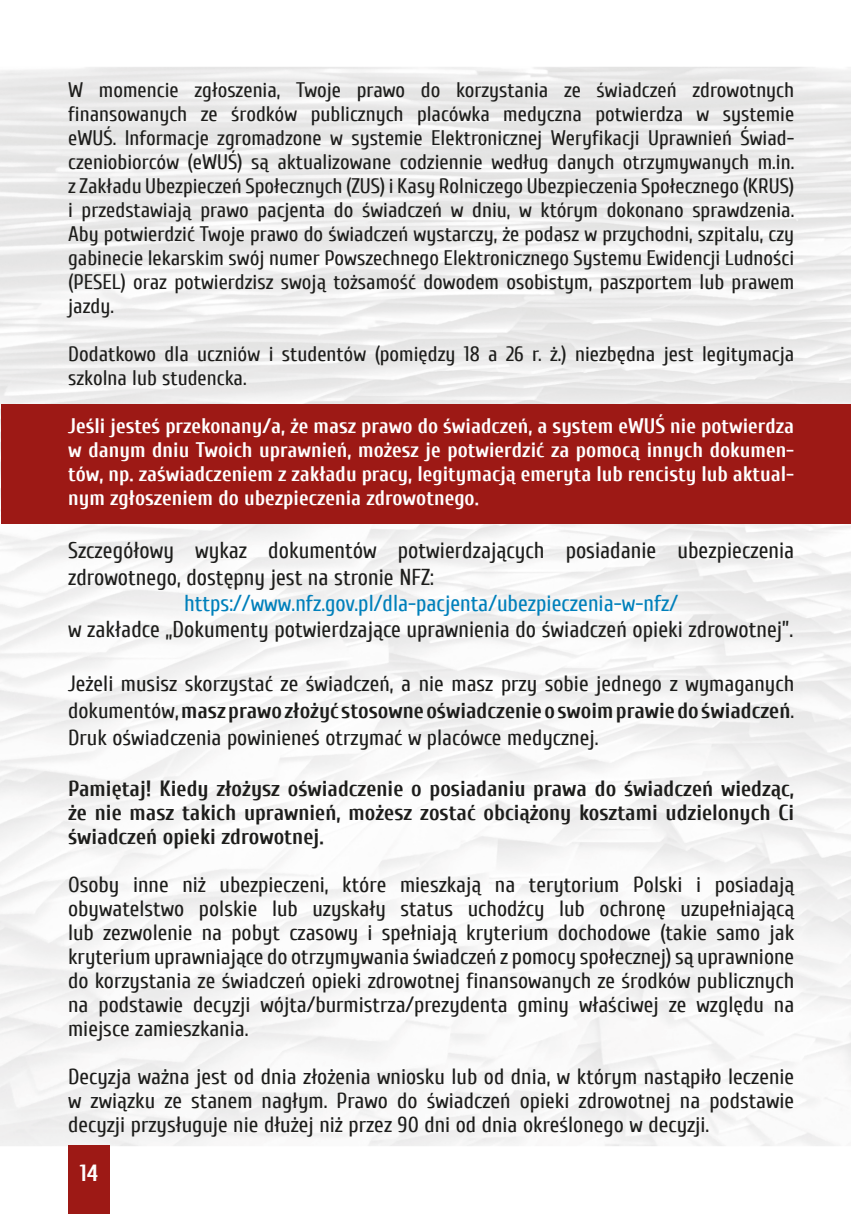
<style>
.page{position:relative;width:851px;height:1214px;background:#fff}
.page>*{position:absolute;margin:0;border:0;box-sizing:border-box;transform-origin:0 0}
.t1{font:700 23.4px "Cuprum";color:#fff}
.t2{font:23px/26.4px "Cuprum";color:#1d1d1b}
.t3{font:23px "Cuprum";color:#0080bb}
.t4{font:22px/24px "Cuprum";color:#1d1d1b;text-align:justify}
.t5{font:700 22px/24px "Cuprum";color:#1d1d1b;text-align:justify}
.t6{font:21px/24px "Cuprum";color:#1d1d1b;text-align:justify}
.t7{font:700 21px/24px "Cuprum";color:#fff;text-align:justify}
.s1{font-weight:700}
</style>
<div class="page">
<img style="left:0;top:67px;width:850px;height:1079px">
<div style="left:68px;top:1145px;width:42px;height:68px;background:#9d1915"></div>
<div style="left:1px;top:404px;width:849px;height:119px;background:#9d1915"></div>
<p class="t6" style="left:68px;top:78px;width:727px">W momencie zgłoszenia, Twoje prawo do korzystania ze świadczeń zdrowotnych finansowanych ze środków publicznych placówka medyczna potwierdza w systemie eWUŚ. Informacje zgromadzone w systemie Elektronicznej Weryfikacji Uprawnień Świad&shy;czeniobiorców (eWUŚ) są aktualizowane codziennie według danych otrzymywanych m.in. z Zakładu Ubezpieczeń Społecznych (ZUS) i Kasy Rolniczego Ubezpieczenia Społecznego (KRUS) i przedstawiają prawo pacjenta do świadczeń w dniu, w którym dokonano sprawdzenia.<br>Aby potwierdzić Twoje prawo do świadczeń wystarczy, że podasz w przychodni, szpitalu, czy gabinecie lekarskim swój numer Powszechnego Elektronicznego Systemu Ewidencji Ludności (PESEL) oraz potwierdzisz swoją tożsamość dowodem osobistym, paszportem lub prawem jazdy.</p>
<p class="t6" style="left:68px;top:342px;width:727px">Dodatkowo dla uczniów i studentów (pomiędzy 18 a 26 r. ż.) niezbędna jest legitymacja szkolna lub studencka.</p>
<p class="t7" style="left:68px;top:414px;width:727px">Jeśli jesteś przekonany/a, że masz prawo do świadczeń, a system eWUŚ nie potwierdza w danym dniu Twoich uprawnień, możesz je potwierdzić za pomocą innych dokumen&shy;tów, np. zaświadczeniem z zakładu pracy, legitymacją emeryta lub rencisty lub aktual&shy;nym zgłoszeniem do ubezpieczenia zdrowotnego.</p>
<p class="t2" style="left:68px;top:537px;width:727px">Szczegółowy wykaz dokumentów potwierdzających posiadanie ubezpieczenia zdrowotnego, dostępny jest na stronie NFZ:</p>
<p class="t3" style="left:184px;top:590px;width:495px">https://www.nfz.gov.pl/dla-pacjenta/ubezpieczenia-w-nfz/</p>
<p class="t2" style="left:68px;top:616px;width:726px">w zakładce „Dokumenty potwierdzające uprawnienia do świadczeń opieki zdrowotnej”.</p>
<p class="t4" style="left:68px;top:669px;width:727px;line-height:27px">Jeżeli musisz skorzystać ze świadczeń, a nie masz przy sobie jednego z wymaganych dokumentów, <span class="s1">masz prawo złożyć stosowne oświadczenie o swoim prawie do świadczeń</span>.<br>Druk oświadczenia powinieneś otrzymać w placówce medycznej.</p>
<p class="t5" style="left:68px;top:776px;width:727px">Pamiętaj! Kiedy złożysz oświadczenie o posiadaniu prawa do świadczeń wiedząc, że nie masz takich uprawnień, możesz zostać obciążony kosztami udzielonych Ci świadczeń opieki zdrowotnej.</p>
<p class="t4" style="left:68px;top:872px;width:727px">Osoby inne niż ubezpieczeni, które mieszkają na terytorium Polski i posiadają obywatelstwo polskie lub uzyskały status uchodźcy lub ochronę uzupełniającą lub zezwolenie na pobyt czasowy i spełniają kryterium dochodowe (takie samo jak kryterium uprawniające do otrzymywania świadczeń z pomocy społecznej) są uprawnione do korzystania ze świadczeń opieki zdrowotnej finansowanych ze środków publicznych na podstawie decyzji wójta/burmistrza/prezydenta gminy właściwej ze względu na miejsce zamieszkania.</p>
<p class="t4" style="left:68px;top:1064px;width:727px">Decyzja ważna jest od dnia złożenia wniosku lub od dnia, w którym nastąpiło leczenie w związku ze stanem nagłym. Prawo do świadczeń opieki zdrowotnej na podstawie decyzji przysługuje nie dłużej niż przez 90 dni od dnia określonego w decyzji.</p>
<p class="t1" style="left:80px;top:1159px;width:20px">14</p>
</div>
